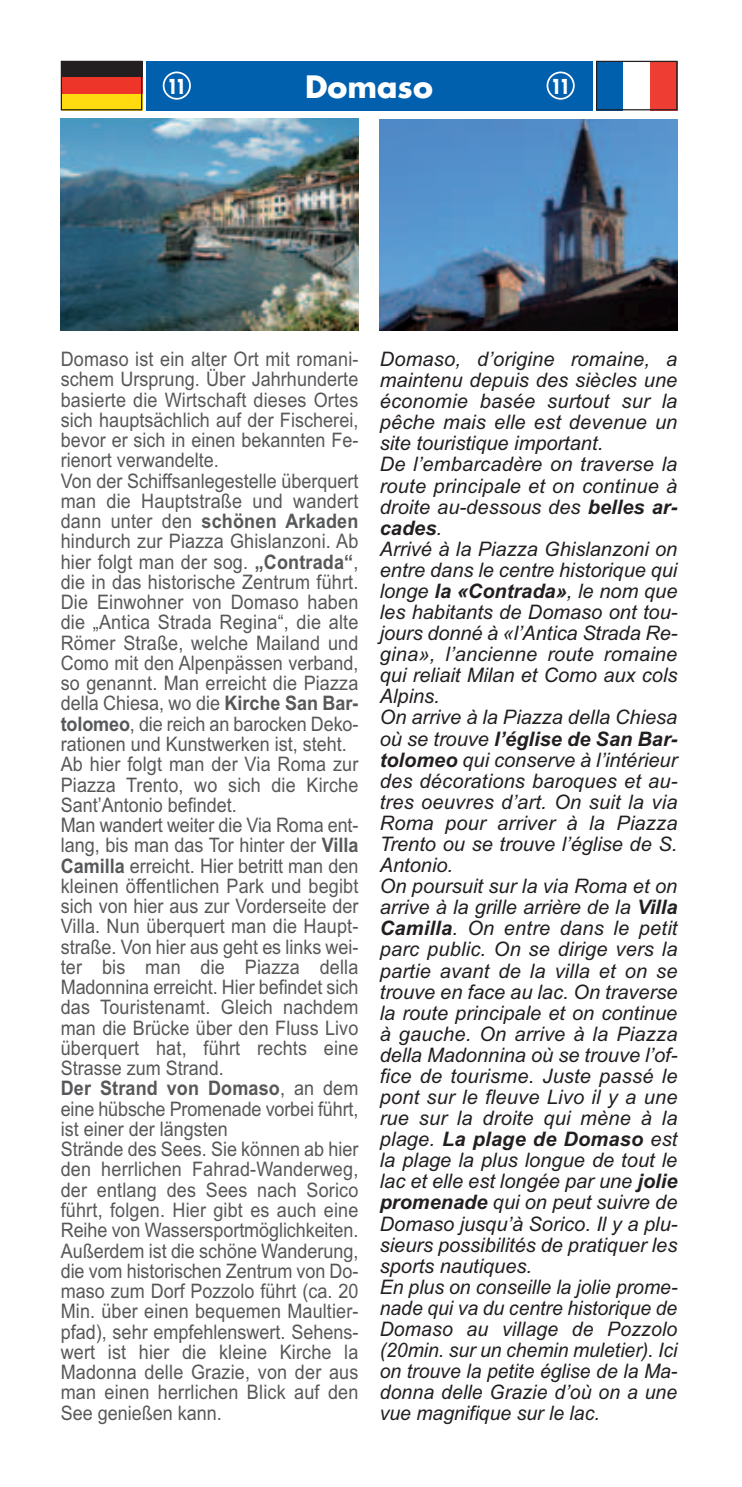
<style>
.page{position:relative;width:742px;height:1487px;background:#fff}
.page>*{position:absolute;margin:0;border:0;box-sizing:border-box;transform-origin:0 0}
.t1{font:700 30px "Futura";color:#fff}
.t2{font:20px/20.2px "Arial";letter-spacing:.005em;color:#57585a;scale:.9 1}
.t3{font:italic 20px/21px "Arial";color:#231f20}
.t4{font:700 20px "Futura";color:#fff;scale:.8 1}
.s1{font-weight:700}
</style>
<div class="page">
<div style="left:146px;top:61px;width:446px;height:49px;background:#0160ae"></div>
<img style="left:61px;top:119px;width:297px;height:211px">
<img style="left:380px;top:119px;width:297px;height:211px">
<div style="left:61px;top:61px;width:81px;height:16px;background:#231f20"></div>
<div style="left:61px;top:77px;width:81px;height:17px;background:#ee3529"></div>
<div style="left:61px;top:94px;width:81px;height:16px;background:#ffdb0f"></div>
<div style="left:61px;top:61px;width:81px;height:49px;border:1px solid #231f20"></div>
<svg style="left:163px;top:72px;width:28px;height:28px"></svg>
<svg style="left:546px;top:72px;width:29px;height:28px"></svg>
<div style="left:596px;top:61px;width:27px;height:49px;background:#0160ae"></div>
<div style="left:650px;top:61px;width:27px;height:49px;background:#ee3e34"></div>
<div style="left:596px;top:61px;width:81px;height:49px;border:1px solid #231f20"></div>
<h1 class="t1" style="left:305px;top:66px;width:129px">Domaso</h1>
<p class="t4" style="left:167px;top:72px;width:26px">11</p>
<p class="t4" style="left:551px;top:72px;width:26px">11</p>
<p class="t2" style="left:61px;top:351px;width:332px">Domaso ist ein alter Ort mit romani&shy;schem Ursprung. Über Jahrhunderte basierte die Wirtschaft dieses Ortes sich hauptsächlich auf der Fischerei, bevor er sich in einen bekannten Fe&shy;rienort verwandelte.<br>Von der Schiffsanlegestelle überquert man die Hauptstraße und wandert dann unter den <span class="s1">schönen Arkaden </span>hindurch zur Piazza Ghislanzoni. Ab hier folgt man der sog. <span class="s1">„Contrada“</span>, die in das historische Zentrum führt.<br>Die Einwohner von Domaso haben die „Antica Strada Regina“, die alte Römer Straße, welche Mailand und Como mit den Alpenpässen verband, so genannt. Man erreicht die Piazza della Chiesa, wo die <span class="s1">Kirche San Bar&shy;tolomeo</span>, die reich an barocken Deko&shy;rationen und Kunstwerken ist, steht.<br>Ab hier folgt man der Via Roma zur Piazza Trento, wo sich die Kirche Sant’Antonio befindet.<br>Man wandert weiter die Via Roma ent&shy;lang, bis man das Tor hinter der <span class="s1">Villa Camilla</span> erreicht. Hier betritt man den kleinen öffentlichen Park und begibt sich von hier aus zur Vorderseite der Villa. Nun überquert man die Haupt&shy;straße. Von hier aus geht es links wei&shy;ter bis man die Piazza della Madonnina erreicht. Hier befindet sich das Touristenamt. Gleich nachdem man die Brücke über den Fluss Livo überquert hat, führt rechts eine Strasse zum Strand.<br><span class="s1">Der Strand von Domaso</span>, an dem eine hübsche Promenade vorbei führt, ist einer der längsten<br>Strände des Sees. Sie können ab hier den herrlichen Fahrad-Wanderweg, der entlang des Sees nach Sorico führt, folgen. Hier gibt es auch eine Reihe von Wassersportmöglichkeiten.<br>Außerdem ist die schöne Wanderung, die vom historischen Zentrum von Do&shy;maso zum Dorf Pozzolo führt (ca. 20<br>Min. über einen bequemen Maultier&shy;pfad), sehr empfehlenswert. Sehens&shy;wert ist hier die kleine Kirche la Madonna delle Grazie, von der aus man einen herrlichen Blick auf den See genießen kann.</p>
<p class="t3" style="left:380px;top:350px;width:299px">Domaso, d’origine romaine, a maintenu depuis des siècles une économie basée surtout sur la pêche mais elle est devenue un site touristique important.<br>De l’embarcadère on traverse la route principale et on continue à droite au-dessous des <span class="s1">belles ar&shy;cades</span>.<br>Arrivé à la Piazza Ghislanzoni on entre dans le centre historique qui longe <span class="s1">la «Contrada»</span>, le nom que les habitants de Domaso ont tou&shy;jours donné à «l’Antica Strada Re&shy;gina», l’ancienne route romaine qui reliait Milan et Como aux cols<br>Alpins.<br>On arrive à la Piazza della Chiesa où se trouve <span class="s1">l’église de San Bar&shy;tolomeo</span> qui conserve à l’intérieur des décorations baroques et au&shy;tres oeuvres d’art. On suit la via<br>Roma pour arriver à la Piazza<br>Trento ou se trouve l’église de S.<br>Antonio.<br>On poursuit sur la via Roma et on arrive à la grille arrière de la <span class="s1">Villa<br>Camilla</span>. On entre dans le petit parc public. On se dirige vers la partie avant de la villa et on se trouve en face au lac. On traverse la route principale et on continue à gauche. On arrive à la Piazza della Madonnina où se trouve l’of&shy;fice de tourisme. Juste passé le pont sur le fleuve Livo il y a une rue sur la droite qui mène à la plage. <span class="s1">La plage de Domaso</span> est la plage la plus longue de tout le lac et elle est longée par une <span class="s1">jolie promenade</span> qui on peut suivre de<br>Domaso jusqu’à Sorico. Il y a plu&shy;sieurs possibilités de pratiquer les sports nautiques.<br>En plus on conseille la jolie prome&shy;nade qui va du centre historique de<br>Domaso au village de Pozzolo (20min. sur un chemin muletier). Ici on trouve la petite église de la Ma&shy;donna delle Grazie d’où on a une vue magnifique sur le lac.</p>
</div>
